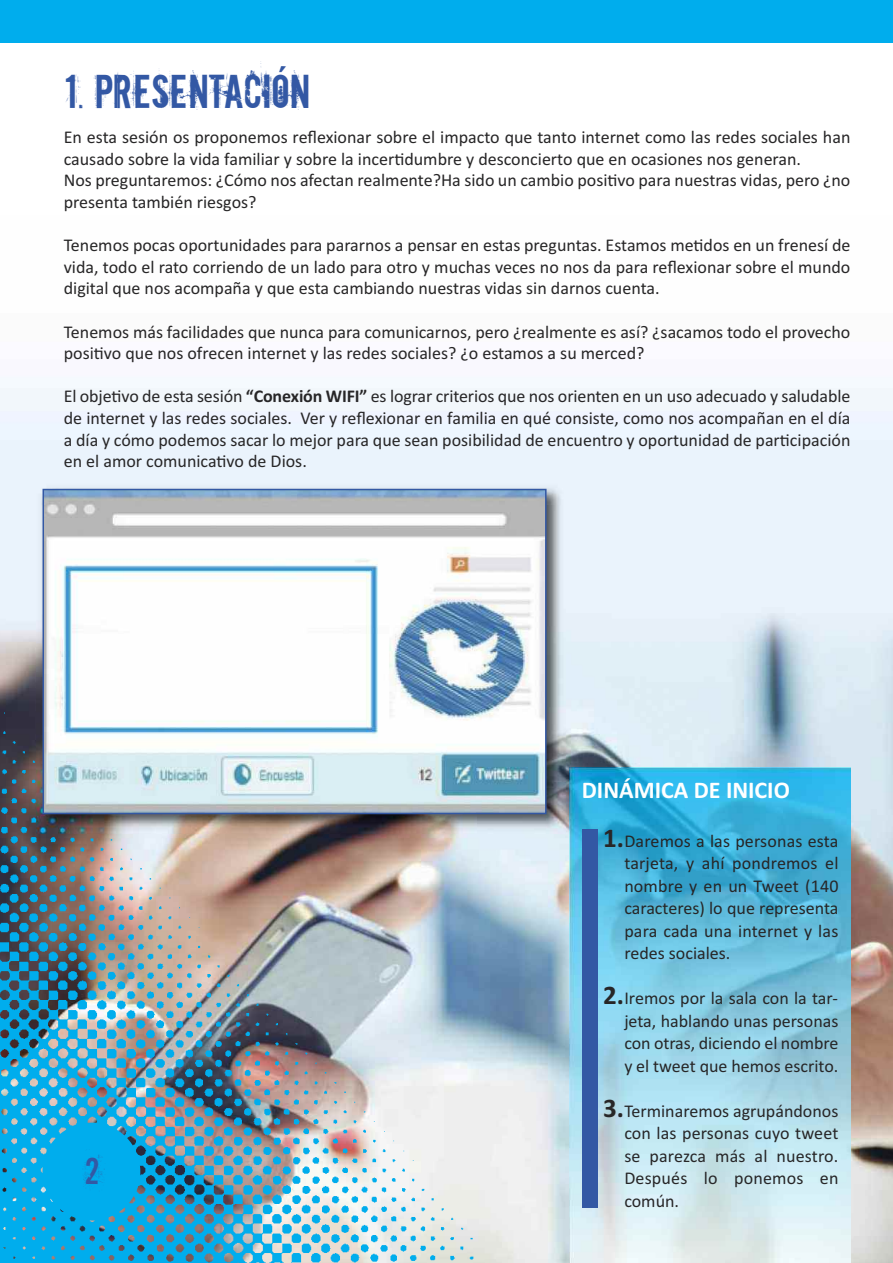
<style>
.page{position:relative;width:893px;height:1263px;background:#fff}
.page>*{position:absolute;margin:0;border:0;box-sizing:border-box;transform-origin:0 0}
.t1{font:45px "Downcome";color:#3358a4}
.t2{font:36px "Downcome";color:#3358a4}
.t3{font:700 24px "Calibri";color:#fff}
.t4{font:18px/22.5px "Calibri";color:#272627;text-align:justify}
.s1{font-weight:700}
.s2{font-weight:700;font-size:27px}
</style>
<div class="page">
<img style="left:0;top:388px;width:893px;height:875px">
<img style="left:0;top:678px;width:476px;height:585px">
<div style="left:0;top:0;width:893px;height:43px;background:#00aded"></div>
<div style="left:43px;top:1123px;width:97px;height:97px;background:#00aded;border-radius:50%"></div>
<img style="left:570px;top:767px;width:280px;height:496px">
<img style="left:36px;top:482px;width:530px;height:351px">
<img style="left:46px;top:492px;width:498px;height:319px">
<div style="left:43px;top:489px;width:504px;height:325px;border:2px solid #3358a4"></div>
<div style="left:582px;top:829px;width:16px;height:379px;background:#3358a4"></div>
<h1 class="t1" style="left:64px;top:66px;width:248px">1. PRESENTACIÓN</h1>
<p class="t4" style="left:64px;top:126px;width:788px;line-height:21.6px;text-align:left">En esta sesión os proponemos reflexionar sobre el impacto que tanto internet como las redes sociales han causado sobre la vida familiar y sobre la incertidumbre y desconcierto que en ocasiones nos generan.<br>Nos preguntaremos: ¿Cómo nos afectan realmente?Ha sido un cambio positivo para nuestras vidas, pero ¿no presenta también riesgos?</p>
<p class="t4" style="left:64px;top:234px;width:788px;line-height:21.6px">Tenemos pocas oportunidades para pararnos a pensar en estas preguntas. Estamos metidos en un frenesí de vida, todo el rato corriendo de un lado para otro y muchas veces no nos da para reflexionar sobre el mundo digital que nos acompaña y que esta cambiando nuestras vidas sin darnos cuenta.</p>
<p class="t4" style="left:64px;top:321px;width:788px;line-height:21.6px">Tenemos más facilidades que nunca para comunicarnos, pero ¿realmente es así? ¿sacamos todo el provecho positivo que nos ofrecen internet y las redes sociales? ¿o estamos a su merced?</p>
<p class="t4" style="left:64px;top:385px;width:788px;line-height:21.6px">El objetivo de esta sesión <span class="s1">“Conexión WIFI”</span> es lograr criterios que nos orienten en un uso adecuado y saludable de internet y las redes sociales. Ver y reflexionar en familia en qué consiste, como nos acompañan en el día a día y cómo podemos sacar lo mejor para que sean posibilidad de encuentro y oportunidad de participación en el amor comunicativo de Dios.</p>
<h2 class="t2" style="left:84px;top:1150px;width:17px">2</h2>
<h3 class="t3" style="left:582px;top:775px;width:210px">DINÁMICA DE INICIO</h3>
<p class="t4" style="left:624px;top:829px;width:216px;text-indent:-21px"><span class="s2">1.</span>Daremos a las personas esta tarjeta, y ahí pondremos el nombre y en un Tweet (140 caracteres) lo que representa para cada una internet y las redes sociales.</p>
<p class="t4" style="left:624px;top:986px;width:216px;text-indent:-21px"><span class="s2">2.</span>Iremos por la sala con la tar&shy;jeta, hablando unas personas con otras, diciendo el nombre y el tweet que hemos escrito.</p>
<p class="t4" style="left:624px;top:1099px;width:216px;text-indent:-21px"><span class="s2">3.</span>Terminaremos agrupándonos con las personas cuyo tweet se parezca más al nuestro.<br>Después lo ponemos en común.</p>
</div>
